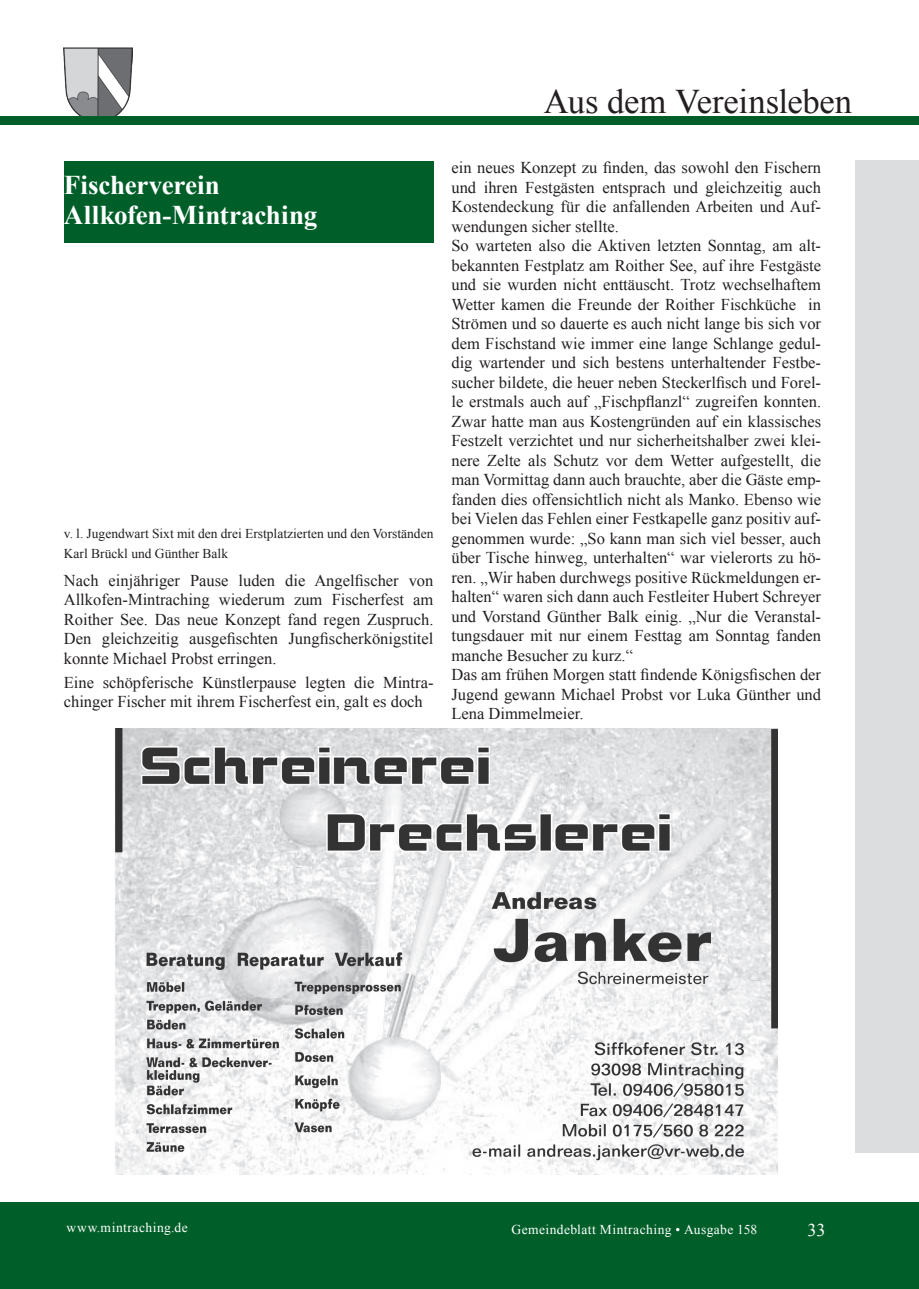
<style>
.page{position:relative;width:919px;height:1289px;background:#fff}
.page>*{position:absolute;margin:0;border:0;box-sizing:border-box;transform-origin:0 0}
.t1{font:34.5px "Times New Roman";letter-spacing:-.005em;color:#231f20}
.t2{font:700 27px/30px "Times New Roman";letter-spacing:-.005em;color:#fff}
.t3{font:18px "Times New Roman";color:#fff}
.t4{font:16.5px/19.5px "Times New Roman";color:#231f20}
.t5{font:13.5px "Times New Roman";letter-spacing:.03em;color:#fff}
.t6{font:13.5px/19.5px "Times New Roman";color:#231f20}
</style>
<div class="page">
<div style="left:855px;top:161px;width:63px;height:991px;background:#dcdddf"></div>
<div style="left:0;top:1201px;width:918px;height:87px;background:#005f29"></div>
<img style="left:64px;top:47px;width:69px;height:69px">
<div style="left:0;top:116px;width:918px;height:8px;background:#005f29"></div>
<div style="left:64px;top:162px;width:369px;height:81px;background:#005f29"></div>
<img style="left:115px;top:728px;width:662px;height:446px">
<h1 class="t1" style="left:543px;top:79px;width:310px">Aus dem Vereinsleben</h1>
<h2 class="t2" style="left:64px;top:169px;width:255px">Fischerverein<br>Allkofen-Mintraching</h2>
<p class="t6" style="left:64px;top:523px;width:371px">v. l. Jugendwart Sixt mit den drei Erstplatzierten und den Vorständen<br>Karl Brückl und Günther Balk</p>
<p class="t4" style="left:64px;top:570px;width:371px;text-align:justify">Nach einjähriger Pause luden die Angelfischer von Allkofen-Mintraching wiederum zum Fischerfest am Roither See. Das neue Konzept fand regen Zuspruch.<br>Den gleichzeitig ausgefischten Jungfischerkönigstitel konnte Michael Probst erringen.</p>
<p class="t4" style="left:64px;top:672px;width:371px">Eine schöpferische Künstlerpause legten die Mintra&shy;chinger Fischer mit ihrem Fischerfest ein, galt es doch</p>
<p class="t4" style="left:451px;top:158px;width:371px">ein neues Konzept zu finden, das sowohl den Fischern und ihren Festgästen entsprach und gleichzeitig auch Kostendeckung für die anfallenden Arbeiten und Auf&shy;wendungen sicher stellte.<br>So warteten also die Aktiven letzten Sonntag, am alt&shy;bekannten Festplatz am Roither See, auf ihre Festgäste und sie wurden nicht enttäuscht. Trotz wechselhaftem Wetter kamen die Freunde der Roither Fischküche in Strömen und so dauerte es auch nicht lange bis sich vor dem Fischstand wie immer eine lange Schlange gedul&shy;dig wartender und sich bestens unterhaltender Festbe&shy;sucher bildete, die heuer neben Steckerlfisch und Forel&shy;le erstmals auch auf „Fischpflanzl“ zugreifen konnten.<br>Zwar hatte man aus Kostengründen auf ein klassisches Festzelt verzichtet und nur sicherheitshalber zwei klei&shy;nere Zelte als Schutz vor dem Wetter aufgestellt, die man Vormittag dann auch brauchte, aber die Gäste emp&shy;fanden dies offensichtlich nicht als Manko. Ebenso wie bei Vielen das Fehlen einer Festkapelle ganz positiv auf&shy;genommen wurde: „So kann man sich viel besser, auch über Tische hinweg, unterhalten“ war vielerorts zu hö&shy;ren. „Wir haben durchwegs positive Rückmeldungen er&shy;halten“ waren sich dann auch Festleiter Hubert Schreyer und Vorstand Günther Balk einig. „Nur die Veranstal&shy;tungsdauer mit nur einem Festtag am Sonntag fanden manche Besucher zu kurz.“<br>Das am frühen Morgen statt findende Königsfischen der Jugend gewann Michael Probst vor Luka Günther und Lena Dimmelmeier.</p>
<p class="t5" style="left:64px;top:1215px;width:122px">www.mintraching.de</p>
<p class="t5" style="left:507px;top:1217px;width:247px">Gemeindeblatt Mintraching • Ausgabe 158</p>
<p class="t3" style="left:804px;top:1214px;width:19px">33</p>
<p class="t5" style="left:67px;top:1218px;width:122px">www.mintraching.de</p>
<p class="t5" style="left:511px;top:1220px;width:247px">Gemeindeblatt Mintraching • Ausgabe 158</p>
<p class="t3" style="left:807px;top:1217px;width:19px">33</p>
</div>
